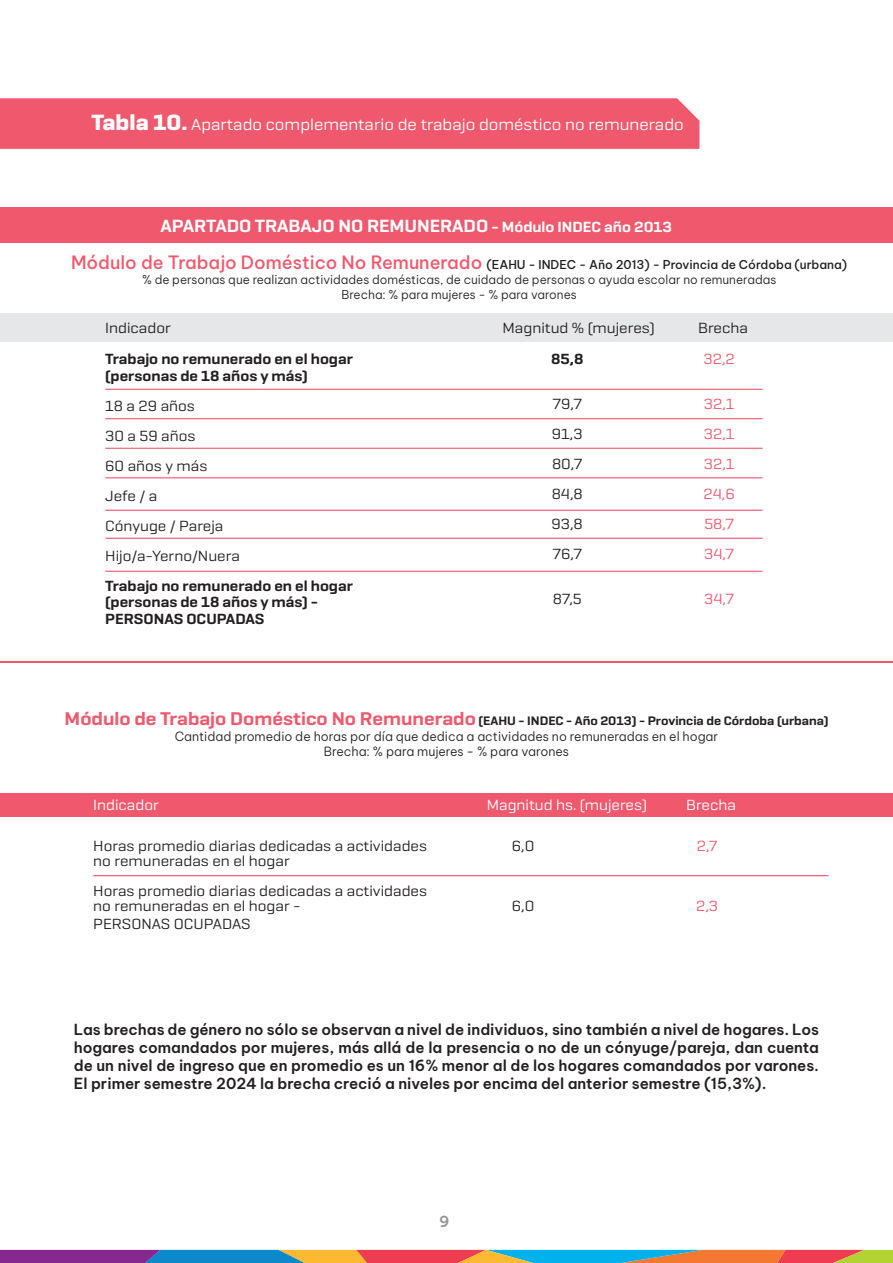
<style>
.page{position:relative;width:893px;height:1263px;background:#fff}
.page>*{position:absolute;margin:0;border:0;box-sizing:border-box;transform-origin:0 0}
.t1{font:600 expanded 18px "Geogrotesque Sharp";color:#fff}
.t2{font:expanded 16.5px "Geogrotesque Sharp";color:#fff}
.t3{font:600 15px/18px "Be Vietnam Pro";letter-spacing:-.005em;color:#231f20;text-align:justify}
.t4{font:expanded 15px/30px "Geogrotesque Sharp";color:#231f20}
.t5{font:600 expanded 15px/16.5px "Geogrotesque Sharp";color:#231f20}
.t6{font:expanded 15px/30px "Geogrotesque Sharp";color:#f0596d;text-align:justify}
.t7{font:expanded 15px "Geogrotesque Sharp";color:#fff}
.t8{font:600 15px "Be Vietnam Pro";color:#939598}
.t9{font:300 12.45px/15.8px "Be Vietnam Pro";color:#231f20;text-align:center}
.t10{font:600 expanded 12.45px "Geogrotesque Sharp";color:#231f20}
.t11{font:300 12px/15.1px "Be Vietnam Pro";color:#231f20;text-align:center}
.s1{font-weight:700;font-size:22.5px}
.s2{font-size:15px}
.s3{font-weight:500;font-size:18px;color:#f0596d}
.s4{font-weight:500}
.s5{font-size:18.75px;color:#f0596d}
</style>
<div class="page">
<div style="left:0;top:98px;width:699px;height:51px;background:#f0596d"></div>
<div style="left:0;top:208px;width:893px;height:35px;background:#f0596d"></div>
<hr style="left:0;top:661px;width:893px;height:1px;background:#f0596d">
<div style="left:0;top:313px;width:893px;height:29px;background:#e6e7e9"></div>
<hr style="left:105px;top:389px;width:657px;height:1px;background:#f0586d">
<hr style="left:105px;top:418px;width:657px;height:1px;background:#f0586d">
<hr style="left:105px;top:448px;width:657px;height:1px;background:#f0586d">
<hr style="left:105px;top:477px;width:657px;height:1px;background:#f0586d">
<hr style="left:105px;top:510px;width:657px;height:1px;background:#f0586d">
<hr style="left:105px;top:538px;width:657px;height:1px;background:#f0586d">
<hr style="left:105px;top:571px;width:657px;height:1px;background:#f0586d">
<div style="left:0;top:793px;width:893px;height:23px;background:#f0596d"></div>
<hr style="left:93px;top:875px;width:735px;height:1px;background:#f0586d">
<svg style="left:0;top:1250px;width:893px;height:13px"></svg>
<p class="t2" style="left:91px;top:114px;width:594px"><span class="s1">Tabla 10.</span> Apartado complementario de trabajo doméstico no remunerado</p>
<p class="t1" style="left:160px;top:215px;width:513px">APARTADO TRABAJO NO REMUNERADO <span class="s2">- Módulo INDEC año 2013</span></p>
<p class="t11" style="left:71px;top:256px;width:778px"><span class="s3">Módulo de Trabajo Doméstico No Remunerado</span> <span class="s4">(EAHU - INDEC - Año 2013) - Provincia de Córdoba (urbana) </span>% de personas que realizan actividades domésticas, de cuidado de personas o ayuda escolar no remuneradas<br>Brecha: % para mujeres - % para varones</p>
<p class="t4" style="left:105px;top:313px;width:67px">Indicador</p>
<p class="t4" style="left:503px;top:313px;width:154px">Magnitud % (mujeres)</p>
<p class="t4" style="left:698px;top:313px;width:51px">Brecha</p>
<p class="t5" style="left:105px;top:351px;width:249px">Trabajo no remunerado en el hogar (personas de 18 años y más)</p>
<p class="t4" style="left:105px;top:390px;width:136px">18 a 29 años<br>30 a 59 años<br>60 años y más<br>Jefe / a<br>Cónyuge / Pareja<br>Hijo/a-Yerno/Nuera</p>
<p class="t5" style="left:105px;top:577px;width:249px">Trabajo no remunerado en el hogar (personas de 18 años y más) -<br>PERSONAS OCUPADAS</p>
<p class="t5" style="left:551px;top:351px;width:34px">85,8</p>
<p class="t4" style="left:552px;top:389px;width:33px;text-align:justify">79,7<br>91,3<br>80,7<br>84,8<br>93,8<br>76,7</p>
<p class="t4" style="left:553px;top:584px;width:31px">87,5</p>
<p class="t6" style="left:704px;top:344px;width:33px">32,2</p>
<p class="t6" style="left:704px;top:389px;width:33px">32,1<br>32,1<br>32,1<br>24,6<br>58,7<br>34,7</p>
<p class="t6" style="left:704px;top:584px;width:31px">34,7</p>
<p class="t10" style="left:65px;top:713px;width:765px"><span class="s5">Módulo de Trabajo Doméstico No Remunerado</span> (EAHU - INDEC - Año 2013) - Provincia de Córdoba (urbana)</p>
<p class="t9" style="left:175px;top:727px;width:545px">Cantidad promedio de horas por día que dedica a actividades no remuneradas en el hogar<br>Brecha: % para mujeres - % para varones</p>
<p class="t7" style="left:93px;top:796px;width:67px">Indicador</p>
<p class="t7" style="left:487px;top:796px;width:162px">Magnitud hs. (mujeres)</p>
<p class="t7" style="left:686px;top:796px;width:51px">Brecha</p>
<p class="t4" style="left:93px;top:837px;width:335px;line-height:15px">Horas promedio diarias dedicadas a actividades no remuneradas en el hogar</p>
<p class="t4" style="left:93px;top:882px;width:335px;line-height:15px">Horas promedio diarias dedicadas a actividades no remuneradas en el hogar -</p>
<p class="t4" style="left:93px;top:908px;width:159px">PERSONAS OCUPADAS</p>
<p class="t4" style="left:512px;top:830px;width:24px">6,0</p>
<p class="t6" style="left:697px;top:830px;width:22px">2,7</p>
<p class="t4" style="left:512px;top:890px;width:24px">6,0</p>
<p class="t6" style="left:696px;top:890px;width:23px">2,3</p>
<p class="t3" style="left:74px;top:1019px;width:747px">Las brechas de género no sólo se observan a nivel de individuos, sino también a nivel de hogares. Los hogares comandados por mujeres, más allá de la presencia o no de un cónyuge/pareja, dan cuenta de un nivel de ingreso que en promedio es un 16% menor al de los hogares comandados por varones.<br>El primer semestre 2024 la brecha creció a niveles por encima del anterior semestre (15,3%).</p>
<p class="t8" style="left:439px;top:1208px;width:12px">9</p>
</div>
